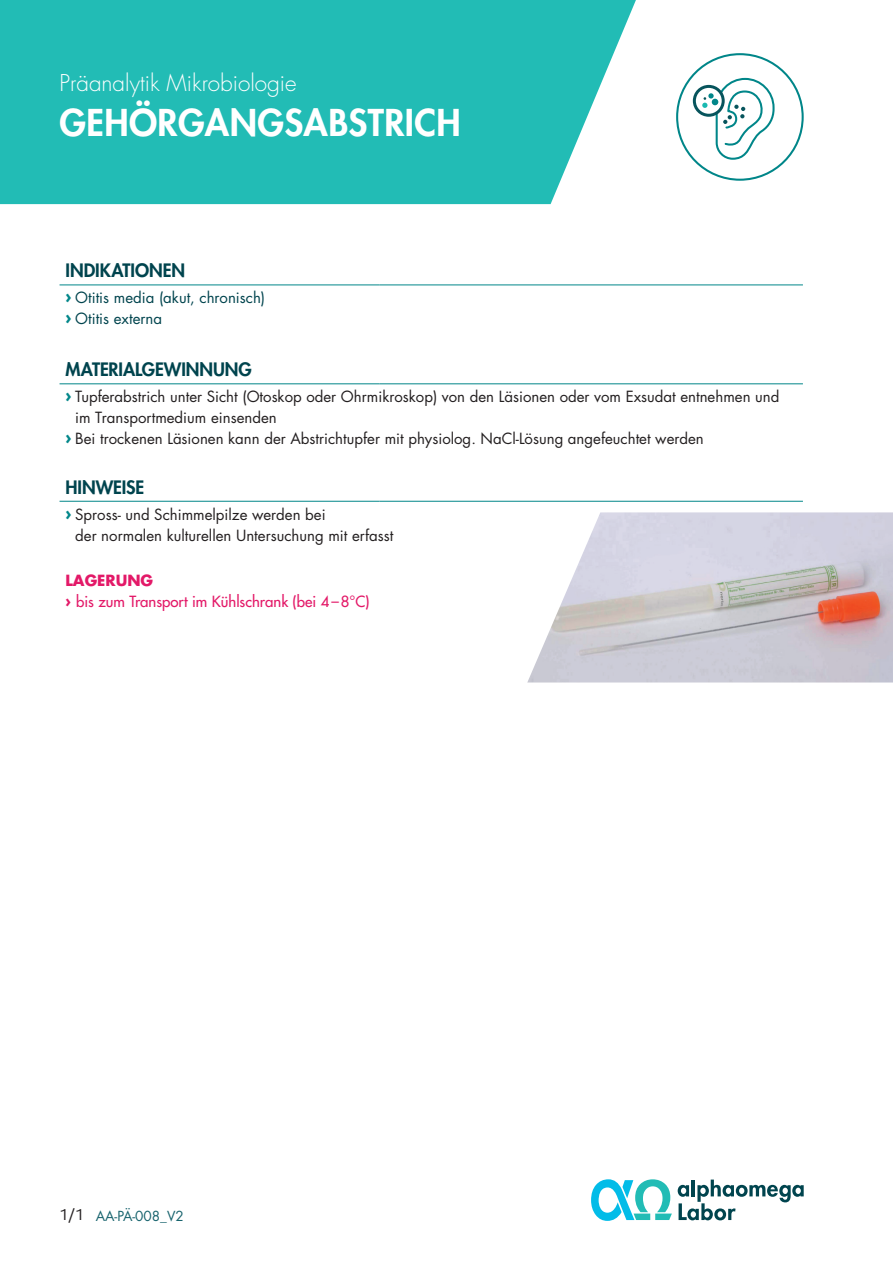
<style>
.page{position:relative;width:893px;height:1263px;background:#fff}
.page>*{position:absolute;margin:0;border:0;box-sizing:border-box;transform-origin:0 0}
.t1{font:800 36px "Futura Std";letter-spacing:.01em;color:#fff}
.t2{font:300 22.5px "Futura Std";color:#fff}
.t3{font:800 18px "Futura Std";letter-spacing:-.005em;color:#00444e}
.t4{font:15px/21px "Futura Std";color:#231f20}
.t5{font:500 15px/21px "Futura Std";color:#e31968}
.t6{font:15px/21px "Futura Std";color:#00444e}
.t7{font:13.5px "Futura Std";color:#17636d}
.s1{font-family:"Daxline Pro";font-weight:900;font-size:16.5px;color:#008689}
.s2{font-weight:700}
.s3{font-family:"Daxline Pro";font-weight:900}
.s4{font-family:"Daxline Pro";font-size:15px;color:#231f20}
</style>
<div class="page">
<div style="left:0;top:0;width:636px;height:204px;background:#22bcb5"></div>
<svg style="left:591px;top:1179px;width:81px;height:42px"></svg>
<svg style="left:678px;top:1179px;width:126px;height:41px"></svg>
<svg style="left:694px;top:86px;width:29px;height:29px"></svg>
<div style="left:693px;top:85px;width:32px;height:32px;border:3px solid #07545c;border-radius:50%"></div>
<svg style="left:702px;top:77px;width:73px;height:83px"></svg>
<svg style="left:60px;top:384px;width:743px;height:117px"></svg>
<hr style="left:60px;top:285px;width:319px;height:1px;background:#008689">
<hr style="left:379px;top:285px;width:424px;height:1px;background:#008689">
<hr style="left:60px;top:383px;width:319px;height:1px;background:#008689">
<hr style="left:379px;top:383px;width:424px;height:1px;background:#008689">
<hr style="left:60px;top:501px;width:319px;height:1px;background:#008689">
<hr style="left:379px;top:501px;width:424px;height:1px;background:#008689">
<img style="left:527px;top:512px;width:366px;height:170px">
<h2 class="t2" style="left:60px;top:69px;width:239px">Präanalytik Mikrobiologie</h2>
<h1 class="t1" style="left:60px;top:99px;width:403px">GEHÖRGANGSABSTRICH</h1>
<p class="t3" style="left:66px;top:259px;width:121px">INDIKATIONEN</p>
<p class="t6" style="left:66px;top:287px;width:201px"><span class="s1">›</span> Otitis media (akut, chronisch) <span class="s1">›</span> Otitis externa</p>
<p class="t3" style="left:66px;top:358px;width:188px">MATERIALGEWINNUNG</p>
<p class="t4" style="left:66px;top:386px;width:715px"><span class="s1">›</span> Tupferabstrich unter Sicht (Otoskop oder Ohrmikroskop) von den Läsionen oder vom Exsudat entnehmen und</p>
<p class="t4" style="left:75px;top:407px;width:203px">im Transportmedium einsenden</p>
<p class="t4" style="left:66px;top:428px;width:640px"><span class="s1">›</span> Bei trockenen Läsionen kann der Abstrichtupfer mit physiolog. NaCl-Lösung angefeuchtet werden</p>
<p class="t3" style="left:66px;top:476px;width:80px">HINWEISE</p>
<p class="t4" style="left:75px;top:504px;width:320px;text-indent:-10px"><span class="s1">›</span> Spross- und Schimmelpilze werden bei<br>der normalen kulturellen Untersuchung mit erfasst</p>
<p class="t5" style="left:66px;top:570px;width:306px"><span class="s2">LAGERUNG<br></span><span class="s3">›</span> bis zum Transport im Kühlschrank (bei 4–8°C)</p>
<p class="t7" style="left:60px;top:1207px;width:126px"><span class="s4">1/1</span> AA-PÄ-008_V2</p>
</div>
